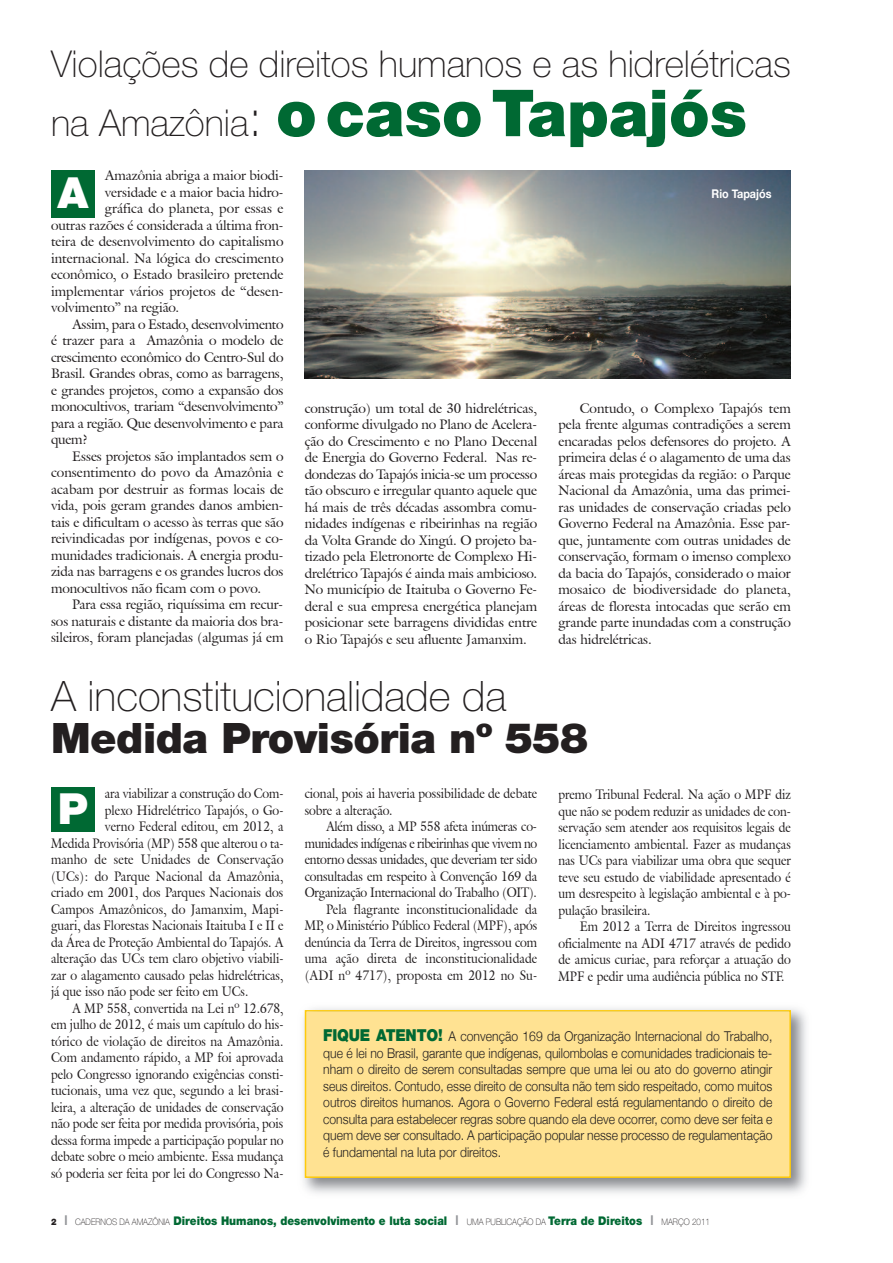
<style>
.page{position:relative;width:893px;height:1263px;background:#fff}
.page>*{position:absolute;margin:0;border:0;box-sizing:border-box;transform-origin:0 0}
.t1{font:900 64.8px "Helvetica Neue";color:#006933}
.t2{font:900 42.9px "Helvetica Neue";color:#fff}
.t3{font:100 42px "Helvetica Neue";color:#231f20}
.t4{font:900 42px "Helvetica Neue";letter-spacing:-.01em;color:#231f20}
.t5{font:100 37.05px "Helvetica Neue";color:#231f20}
.t6{font:13.5px/16.5px "Galliard IT Cby BT";color:#231f20;text-align:justify}
.t7{font:13.5px/16.5px "Galliard IT Cby BT";color:#231f20;text-align:justify;scale:.9 1}
.t8{font:300 13.5px/16.5px "Helvetica Neue";color:#231f20;text-align:justify;scale:.9 1}
.t9{font:13.5px "Galliard IT Cby BT";letter-spacing:-.025em;color:#231f20}
.t10{font:900 12px "Helvetica Neue LT Std";color:#006933;scale:.9 1}
.t11{font:700 12px "Helvetica Neue";color:#fff;scale:.9 1}
.s1{font-weight:100;font-size:37.05px;color:#231f20}
.s2{font-weight:100;font-size:49.35px;color:#231f20}
.s3{font-weight:900;font-size:16.5px;color:#006933}
.s4{font-size:9px;color:#231f20}
.s5{font-family:"Helvetica Neue";font-weight:700;font-size:13.5px;color:#939598}
.s6{font-family:"Helvetica Neue";font-weight:100;font-size:9px;color:#231f20}
</style>
<div class="page">
<div style="left:51px;top:170px;width:43px;height:48px;background:#006933"></div>
<img style="left:305px;top:170px;width:486px;height:208px">
<div style="left:51px;top:788px;width:43px;height:44px;background:#006933"></div>
<img style="left:303px;top:1008px;width:503px;height:186px">
<div style="left:306px;top:1011px;width:483px;height:165px;background:#ffe292"></div>
<div style="left:305px;top:1010px;width:486px;height:168px;border:2px solid #feca0a"></div>
<h3 class="t5" style="left:51px;top:51px;width:741px">Violações de direitos humanos e as hidrelétricas</h3>
<h1 class="t1" style="left:51px;top:90px;width:697px"><span class="s1">na Amazônia</span><span class="s2">:</span> ocasoTapajós</h1>
<p class="t6" style="left:105px;top:167px;width:180px">Amazônia abriga a maior biodi-</p>
<p class="t6" style="left:105px;top:184px;width:180px">versidade e a maior bacia hidro-</p>
<p class="t6" style="left:105px;top:200px;width:180px">gráfica do planeta, por essas e</p>
<p class="t6" style="left:51px;top:217px;width:234px">outras razões é considerada a última fron-</p>
<p class="t6" style="left:51px;top:233px;width:234px">teira de desenvolvimento do capitalismo</p>
<p class="t6" style="left:51px;top:250px;width:234px">internacional. Na lógica do crescimento</p>
<p class="t6" style="left:51px;top:266px;width:234px">econômico, o Estado brasileiro pretende</p>
<p class="t6" style="left:51px;top:283px;width:234px">implementar vários projetos de “desen-</p>
<p class="t6" style="left:51px;top:299px;width:130px">volvimento” na região.</p>
<p class="t9" style="left:72px;top:315px;width:213px">Assim, para o Estado, desenvolvimento</p>
<p class="t6" style="left:51px;top:332px;width:234px">é trazer para a Amazônia o modelo de</p>
<p class="t6" style="left:51px;top:349px;width:234px">crescimento econômico do Centro-Sul do</p>
<p class="t6" style="left:51px;top:365px;width:234px">Brasil. Grandes obras, como as barragens,</p>
<p class="t6" style="left:51px;top:382px;width:234px">e grandes projetos, como a expansão dos</p>
<p class="t6" style="left:51px;top:398px;width:234px">monocultivos, trariam “desenvolvimento”</p>
<p class="t6" style="left:51px;top:415px;width:234px">para a região. Que desenvolvimento e para</p>
<p class="t6" style="left:51px;top:431px;width:38px">quem?</p>
<p class="t6" style="left:72px;top:448px;width:213px">Esses projetos são implantados sem o</p>
<p class="t6" style="left:51px;top:464px;width:234px">consentimento do povo da Amazônia e</p>
<p class="t6" style="left:51px;top:481px;width:234px">acabam por destruir as formas locais de</p>
<p class="t6" style="left:51px;top:497px;width:234px">vida, pois geram grandes danos ambien-</p>
<p class="t6" style="left:51px;top:514px;width:234px">tais e dificultam o acesso às terras que são</p>
<p class="t6" style="left:51px;top:530px;width:234px">reivindicadas por indígenas, povos e co-</p>
<p class="t6" style="left:51px;top:547px;width:234px">munidades tradicionais. A energia produ-</p>
<p class="t6" style="left:51px;top:563px;width:234px">zida nas barragens e os grandes lucros dos</p>
<p class="t6" style="left:51px;top:580px;width:212px">monocultivos não ficam com o povo.</p>
<p class="t6" style="left:72px;top:596px;width:212px">Para essa região, riquíssima em recur-</p>
<p class="t6" style="left:51px;top:613px;width:234px">sos naturais e distante da maioria dos bra-</p>
<p class="t6" style="left:51px;top:629px;width:234px">sileiros, foram planejadas (algumas já em</p>
<h2 class="t2" style="left:57px;top:178px;width:32px">A</h2>
<p class="t11" style="left:711px;top:186px;width:68px">Rio Tapajós</p>
<p class="t6" style="left:305px;top:400px;width:234px">construção) um total de 30 hidrelétricas, conforme divulgado no Plano de Acelera&shy;ção do Crescimento e no Plano Decenal de Energia do Governo Federal. Nas re&shy;dondezas do Tapajós inicia-se um processo tão obscuro e irregular quanto aquele que há mais de três décadas assombra comu&shy;nidades indígenas e ribeirinhas na região da Volta Grande do Xingú. O projeto ba&shy;tizado pela Eletronorte de Complexo Hi&shy;drelétrico Tapajós é ainda mais ambicioso.<br>No município de Itaituba o Governo Fe&shy;deral e sua empresa energética planejam posicionar sete barragens divididas entre o Rio Tapajós e seu afluente Jamanxim.</p>
<p class="t6" style="left:558px;top:400px;width:234px;text-indent:21px">Contudo, o Complexo Tapajós tem pela frente algumas contradições a serem encaradas pelos defensores do projeto. A primeira delas é o alagamento de uma das áreas mais protegidas da região: o Parque Nacional da Amazônia, uma das primei&shy;ras unidades de conservação criadas pelo Governo Federal na Amazônia. Esse par&shy;que, juntamente com outras unidades de conservação, formam o imenso complexo da bacia do Tapajós, considerado o maior mosaico de biodiversidade do planeta, áreas de floresta intocadas que serão em grande parte inundadas com a construção das hidrelétricas.</p>
<h3 class="t3" style="left:51px;top:681px;width:457px">A inconstitucionalidade da</h3>
<h3 class="t4" style="left:51px;top:723px;width:539px">Medida Provisória nº 558</h3>
<h2 class="t2" style="left:58px;top:793px;width:32px">P</h2>
<p class="t7" style="left:305px;top:785px;width:260px">cional, pois ai haveria possibilidade de debate sobre a alteração.</p>
<p class="t7" style="left:305px;top:818px;width:260px;text-align:right">Além disso, a MP 558 afeta inúmeras co&shy;munidades indígenas e ribeirinhas que vivem no entorno dessas unidades, que deveriam ter sido consultadas em respeito à Convenção 169 da Organização Internacional do Trabalho (OIT).<br>Pela flagrante inconstitucionalidade da MP, o Ministério Público Federal (MPF), após denúncia da Terra de Direitos, ingressou com uma ação direta de inconstitucionalidade (ADI nº 4717), proposta em 2012 no Su-</p>
<p class="t7" style="left:105px;top:785px;width:200px">ara viabilizar a construção do Com-</p>
<p class="t7" style="left:105px;top:801px;width:200px">plexo Hidrelétrico Tapajós, o Go-</p>
<p class="t7" style="left:105px;top:818px;width:200px">verno Federal editou, em 2012, a</p>
<p class="t7" style="left:51px;top:834px;width:260px">Medida Provisória (MP) 558 que alterou o ta-</p>
<p class="t7" style="left:51px;top:851px;width:260px">manho de sete Unidades de Conservação</p>
<p class="t7" style="left:51px;top:867px;width:260px">(UCs): do Parque Nacional da Amazônia,</p>
<p class="t7" style="left:51px;top:884px;width:260px">criado em 2001, dos Parques Nacionais dos</p>
<p class="t7" style="left:51px;top:900px;width:260px">Campos Amazônicos, do Jamanxim, Mapi-</p>
<p class="t7" style="left:51px;top:917px;width:260px">guari, das Florestas Nacionais Itaituba I e II e</p>
<p class="t7" style="left:51px;top:933px;width:260px">da Área de Proteção Ambiental do Tapajós. A</p>
<p class="t7" style="left:51px;top:950px;width:260px">alteração das UCs tem claro objetivo viabili-</p>
<p class="t7" style="left:51px;top:966px;width:260px">zar o alagamento causado pelas hidrelétricas,</p>
<p class="t7" style="left:51px;top:983px;width:221px">já que isso não pode ser feito em UCs.</p>
<p class="t7" style="left:72px;top:999px;width:236px">A MP 558, convertida na Lei nº 12.678,</p>
<p class="t7" style="left:51px;top:1016px;width:260px">em julho de 2012, é mais um capítulo do his-</p>
<p class="t7" style="left:51px;top:1032px;width:260px">tórico de violação de direitos na Amazônia.</p>
<p class="t7" style="left:51px;top:1049px;width:260px">Com andamento rápido, a MP foi aprovada</p>
<p class="t7" style="left:51px;top:1065px;width:260px">pelo Congresso ignorando exigências consti-</p>
<p class="t7" style="left:51px;top:1082px;width:260px">tucionais, uma vez que, segundo a lei brasi-</p>
<p class="t7" style="left:51px;top:1098px;width:260px">leira, a alteração de unidades de conservação</p>
<p class="t7" style="left:51px;top:1115px;width:260px">não pode ser feita por medida provisória, pois</p>
<p class="t7" style="left:51px;top:1131px;width:260px">dessa forma impede a participação popular no</p>
<p class="t7" style="left:51px;top:1148px;width:260px">debate sobre o meio ambiente. Essa mudança</p>
<p class="t7" style="left:51px;top:1164px;width:260px">só poderia ser feita por lei do Congresso Na-</p>
<p class="t7" style="left:558px;top:786px;width:260px">premo Tribunal Federal. Na ação o MPF diz que não se podem reduzir as unidades de con&shy;servação sem atender aos requisitos legais de licenciamento ambiental. Fazer as mudanças nas UCs para viabilizar uma obra que sequer teve seu estudo de viabilidade apresentado é um desrespeito à legislação ambiental e à po&shy;pulação brasileira.</p>
<p class="t7" style="left:558px;top:918px;width:260px;text-indent:21px">Em 2012 a Terra de Direitos ingressou oficialmente na ADI 4717 através de pedido de amicus curiae, para reforçar a atuação do MPF e pedir uma audiência pública no STF.</p>
<p class="t8" style="left:323px;top:1028px;width:501px"><span class="s3">FIQUE ATENTO!</span> A convenção 169 da Organização Internacional do Trabalho, que é lei no Brasil, garante que indígenas, quilombolas e comunidades tradicionais te&shy;nham o direito de serem consultadas sempre que uma lei ou ato do governo atingir seus direitos. Contudo, esse direito de consulta não tem sido respeitado, como muitos outros direitos humanos. Agora o Governo Federal está regulamentando o direito de consulta para estabelecer regras sobre quando ela deve ocorrer, como deve ser feita e quem deve ser consultado. A participação popular nesse processo de regulamentação é fundamental na luta por direitos.</p>
<p class="t10" style="left:51px;top:1216px;width:734px"><span class="s4">2</span> <span class="s5">l</span> <span class="s6">CADERNOS DA AMAZÔNIA</span> Direitos Humanos, desenvolvimento e luta social <span class="s5">l</span> <span class="s6">UMA PUBLICAÇÃO DA</span> Terra de Direitos <span class="s5">l</span> <span class="s6">MARÇO 2011</span></p>
</div>
